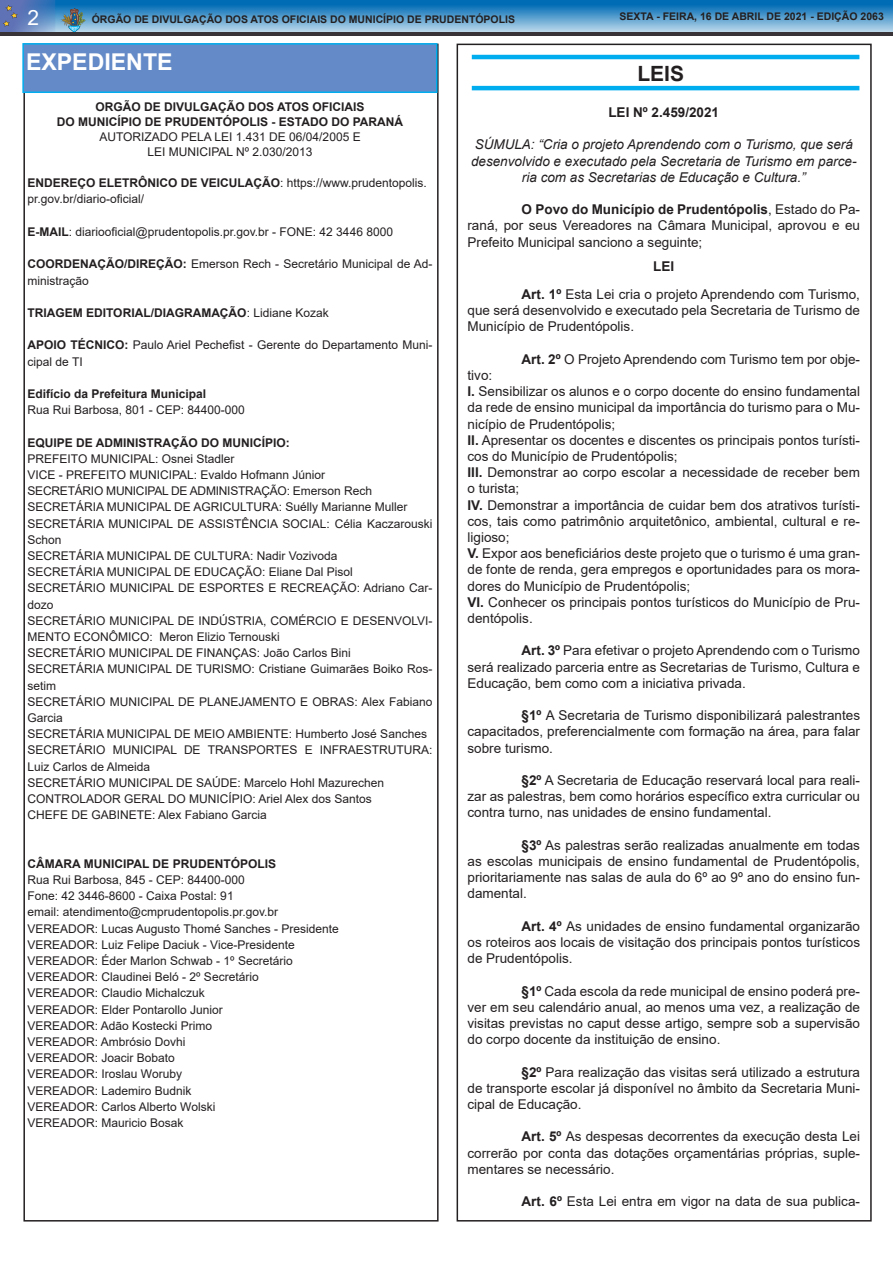
<style>
.page{position:relative;width:893px;height:1263px;background:#fff}
.page>*{position:absolute;margin:0;border:0;box-sizing:border-box;transform-origin:0 0}
.t1{font:700 23.1px "Arial";color:#fff}
.t2{font:700 21px "Arial";color:#231f20}
.t3{font:21px "Arial";color:#fff}
.t4{font:13.5px/16.2px "Arial";color:#231f20;text-align:justify}
.t5{font:italic 13.5px/16.2px "Arial";color:#231f20;text-align:center}
.t6{font:700 13.5px "Arial";color:#231f20}
.t7{font:12px/16.2px "Arial";color:#231f20}
.t8{font:700 12px "Arial";color:#231f20}
.t9{font:12px "Arial";letter-spacing:-.02em;color:#231f20}
.t10{font:700 10.5px "Arial";color:#231f20}
.s1{font-weight:700}
.s2{font-weight:400}
</style>
<div class="page">
<img style="left:56px;top:0;width:837px;height:32px">
<img style="left:0;top:0;width:56px;height:32px">
<svg style="left:3px;top:5px;width:15px;height:22px"></svg>
<svg style="left:59px;top:8px;width:27px;height:24px"></svg>
<hr style="left:0;top:32px;width:893px;height:4px;background:#383336">
<div style="left:22px;top:43px;width:415px;height:50px;background:#648bc7;border:2px solid #00aeef"></div>
<hr style="left:472px;top:86px;width:387px;height:4px;background:#00aeef">
<hr style="left:472px;top:55px;width:387px;height:4px;background:#00aeef">
<h2 class="t3" style="left:28px;top:3px;width:13px">2</h2>
<p class="t10" style="left:92px;top:12px;width:425px">ÓRGÃO DE DIVULGAÇÃO DOS ATOS OFICIAIS DO MUNICÍPIO DE PRUDENTÓPOLIS</p>
<p class="t10" style="left:620px;top:9px;width:266px">SEXTA - FEIRA, 16 DE ABRIL DE 2021 - EDIÇÃO 2063</p>
<p class="t1" style="left:26px;top:45px;width:148px">EXPEDIENTE</p>
<p class="t8" style="left:95px;top:98px;width:271px">ORGÃO DE DIVULGAÇÃO DOS ATOS OFICIAIS</p>
<p class="t8" style="left:57px;top:113px;width:348px">DO MUNICÍPIO DE PRUDENTÓPOLIS - ESTADO DO PARANÁ</p>
<p class="t7" style="left:99px;top:129px;width:263px">AUTORIZADO PELA LEI 1.431 DE 06/04/2005 E</p>
<p class="t7" style="left:147px;top:144px;width:167px">LEI MUNICIPAL Nº 2.030/2013</p>
<p class="t7" style="left:28px;top:175px;width:401px"><span class="s1">ENDEREÇO ELETRÔNICO DE VEICULAÇÃO</span>: https://www.prudentopolis. pr.gov.br/diario-oficial/</p>
<p class="t7" style="left:28px;top:223px;width:367px"><span class="s1">E-MAIL</span>: diariooficial@prudentopolis.pr.gov.br - FONE: 42 3446 8000</p>
<p class="t7" style="left:28px;top:256px;width:406px"><span class="s1">COORDENAÇÃO/DIREÇÃO:</span> Emerson Rech - Secretário Municipal de Ad&shy;ministração</p>
<p class="t8" style="left:28px;top:304px;width:303px">TRIAGEM EDITORIAL/DIAGRAMAÇÃO<span class="s2">: Lidiane Kozak</span></p>
<p class="t7" style="left:28px;top:337px;width:406px"><span class="s1">APOIO TÉCNICO:</span> Paulo Ariel Pechefist - Gerente do Departamento Muni&shy;cipal de TI</p>
<p class="t8" style="left:28px;top:385px;width:180px">Edifício da Prefeitura Municipal</p>
<p class="t7" style="left:28px;top:402px;width:219px">Rua Rui Barbosa, 801 - CEP: 84400-000</p>
<p class="t8" style="left:28px;top:434px;width:264px">EQUIPE DE ADMINISTRAÇÃO DO MUNICÍPIO:</p>
<p class="t7" style="left:28px;top:450px;width:208px">PREFEITO MUNICIPAL: Osnei Stadler</p>
<p class="t7" style="left:28px;top:466px;width:299px">VICE - PREFEITO MUNICIPAL: Evaldo Hofmann Júnior</p>
<p class="t9" style="left:28px;top:483px;width:346px">SECRETÁRIO MUNICIPAL DE ADMINISTRAÇÃO: Emerson Rech</p>
<p class="t7" style="left:28px;top:499px;width:381px">SECRETÁRIA MUNICIPAL DE AGRICULTURA: Suélly Marianne Muller</p>
<p class="t7" style="left:28px;top:515px;width:406px">SECRETÁRIA MUNICIPAL DE ASSISTÊNCIA SOCIAL: Célia Kaczarouski<br>Schon</p>
<p class="t7" style="left:28px;top:547px;width:311px">SECRETÁRIA MUNICIPAL DE CULTURA: Nadir Vozivoda</p>
<p class="t7" style="left:28px;top:564px;width:327px">SECRETÁRIA MUNICIPAL DE EDUCAÇÃO: Eliane Dal Pisol</p>
<p class="t7" style="left:28px;top:580px;width:406px">SECRETÁRIO MUNICIPAL DE ESPORTES E RECREAÇÃO: Adriano Car&shy;dozo</p>
<p class="t7" style="left:28px;top:612px;width:406px">SECRETÁRIO MUNICIPAL DE INDÚSTRIA, COMÉRCIO E DESENVOLVI-<br>MENTO ECONÔMICO: Meron Elizio Ternouski</p>
<p class="t7" style="left:28px;top:645px;width:325px">SECRETÁRIO MUNICIPAL DE FINANÇAS: João Carlos Bini</p>
<p class="t7" style="left:28px;top:661px;width:406px">SECRETÁRIA MUNICIPAL DE TURISMO: Cristiane Guimarães Boiko Ros&shy;setim</p>
<p class="t7" style="left:28px;top:693px;width:406px">SECRETÁRIO MUNICIPAL DE PLANEJAMENTO E OBRAS: Alex Fabiano<br>Garcia</p>
<p class="t7" style="left:28px;top:726px;width:401px">SECRETÁRIA MUNICIPAL DE MEIO AMBIENTE: Humberto José Sanches</p>
<p class="t7" style="left:28px;top:742px;width:406px">SECRETÁRIO MUNICIPAL DE TRANSPORTES E INFRAESTRUTURA:<br>Luiz Carlos de Almeida</p>
<p class="t7" style="left:28px;top:774px;width:358px">SECRETÁRIO MUNICIPAL DE SAÚDE: Marcelo Hohl Mazurechen</p>
<p class="t7" style="left:28px;top:790px;width:346px">CONTROLADOR GERAL DO MUNICÍPIO: Ariel Alex dos Santos</p>
<p class="t7" style="left:28px;top:807px;width:241px">CHEFE DE GABINETE: Alex Fabiano Garcia</p>
<p class="t8" style="left:28px;top:855px;width:250px">CÂMARA MUNICIPAL DE PRUDENTÓPOLIS</p>
<p class="t7" style="left:28px;top:871px;width:219px">Rua Rui Barbosa, 845 - CEP: 84400-000</p>
<p class="t7" style="left:28px;top:888px;width:208px">Fone: 42 3446-8600 - Caixa Postal: 91</p>
<p class="t7" style="left:28px;top:904px;width:252px">email: atendimento@cmprudentopolis.pr.gov.br</p>
<p class="t7" style="left:28px;top:920px;width:313px">VEREADOR: Lucas Augusto Thomé Sanches - Presidente</p>
<p class="t7" style="left:28px;top:936px;width:269px">VEREADOR: Luiz Felipe Daciuk - Vice-Presidente</p>
<p class="t7" style="left:28px;top:952px;width:267px">VEREADOR: Éder Marlon Schwab - 1º Secretário</p>
<p class="t7" style="left:28px;top:969px;width:233px">VEREADOR: Claudinei Beló - 2º Secretário</p>
<p class="t7" style="left:28px;top:985px;width:179px">VEREADOR: Claudio Michalczuk</p>
<p class="t7" style="left:28px;top:1001px;width:197px">VEREADOR: Elder Pontarollo Junior</p>
<p class="t7" style="left:28px;top:1017px;width:186px">VEREADOR: Adão Kostecki Primo</p>
<p class="t7" style="left:28px;top:1033px;width:160px">VEREADOR: Ambrósio Dovhi</p>
<p class="t7" style="left:28px;top:1050px;width:149px">VEREADOR: Joacir Bobato</p>
<p class="t7" style="left:28px;top:1066px;width:156px">VEREADOR: Iroslau Woruby</p>
<p class="t7" style="left:28px;top:1082px;width:166px">VEREADOR: Lademiro Budnik</p>
<p class="t7" style="left:28px;top:1098px;width:189px">VEREADOR: Carlos Alberto Wolski</p>
<p class="t7" style="left:28px;top:1114px;width:158px">VEREADOR: Mauricio Bosak</p>
<p class="t2" style="left:637px;top:59px;width:48px">LEIS</p>
<p class="t6" style="left:608px;top:103px;width:112px">LEI Nº 2.459/2021</p>
<p class="t5" style="left:471px;top:137px;width:387px">SÚMULA: “Cria o projeto Aprendendo com o Turismo, que será desenvolvido e executado pela Secretaria de Turismo em parce&shy;ria com as Secretarias de Educação e Cultura.”</p>
<p class="t4" style="left:467px;top:201px;width:394px;text-indent:54px"><span class="s1">O Povo do Município de Prudentópolis</span>, Estado do Pa&shy;raná, por seus Vereadores na Câmara Municipal, aprovou e eu Prefeito Municipal sanciono a seguinte;</p>
<p class="t6" style="left:653px;top:256px;width:23px">LEI</p>
<p class="t4" style="left:467px;top:286px;width:394px;text-indent:54px"><span class="s1">Art. 1º</span> Esta Lei cria o projeto Aprendendo com Turismo, que será desenvolvido e executado pela Secretaria de Turismo de Município de Prudentópolis.</p>
<p class="t4" style="left:521px;top:351px;width:340px"><span class="s1">Art. 2º</span> O Projeto Aprendendo com Turismo tem por obje-</p>
<p class="t4" style="left:467px;top:367px;width:26px">tivo:</p>
<p class="t4" style="left:467px;top:383px;width:394px"><span class="s1">I.</span> Sensibilizar os alunos e o corpo docente do ensino fundamental da rede de ensino municipal da importância do turismo para o Mu&shy;nicípio de Prudentópolis;</p>
<p class="t4" style="left:467px;top:432px;width:394px"><span class="s1">II.</span> Apresentar os docentes e discentes os principais pontos turísti&shy;cos do Município de Prudentópolis;</p>
<p class="t4" style="left:467px;top:464px;width:394px"><span class="s1">III.</span> Demonstrar ao corpo escolar a necessidade de receber bem o turista;</p>
<p class="t4" style="left:467px;top:497px;width:394px"><span class="s1">IV.</span> Demonstrar a importância de cuidar bem dos atrativos turísti&shy;cos, tais como patrimônio arquitetônico, ambiental, cultural e re&shy;ligioso;</p>
<p class="t4" style="left:467px;top:545px;width:394px"><span class="s1">V.</span> Expor aos beneficiários deste projeto que o turismo é uma gran&shy;de fonte de renda, gera empregos e oportunidades para os mora&shy;dores do Município de Prudentópolis;</p>
<p class="t4" style="left:467px;top:594px;width:394px"><span class="s1">VI.</span> Conhecer os principais pontos turísticos do Município de Pru&shy;dentópolis.</p>
<p class="t4" style="left:467px;top:642px;width:394px;text-indent:54px"><span class="s1">Art. 3º</span> Para efetivar o projeto Aprendendo com o Turismo será realizado parceria entre as Secretarias de Turismo, Cultura e Educação, bem como com a iniciativa privada.</p>
<p class="t4" style="left:467px;top:707px;width:394px;text-indent:54px"><span class="s1">§1º</span> A Secretaria de Turismo disponibilizará palestrantes capacitados, preferencialmente com formação na área, para falar sobre turismo.</p>
<p class="t4" style="left:467px;top:772px;width:394px;text-indent:54px"><span class="s1">§2º</span> A Secretaria de Educação reservará local para reali&shy;zar as palestras, bem como horários específico extra curricular ou contra turno, nas unidades de ensino fundamental.</p>
<p class="t4" style="left:467px;top:837px;width:394px;text-indent:54px"><span class="s1">§3º</span> As palestras serão realizadas anualmente em todas as escolas municipais de ensino fundamental de Prudentópolis, prioritariamente nas salas de aula do 6º ao 9º ano do ensino fun&shy;damental.</p>
<p class="t4" style="left:467px;top:918px;width:394px;text-indent:54px"><span class="s1">Art. 4º</span> As unidades de ensino fundamental organizarão os roteiros aos locais de visitação dos principais pontos turísticos de Prudentópolis.</p>
<p class="t4" style="left:467px;top:983px;width:394px;text-indent:54px"><span class="s1">§1º</span> Cada escola da rede municipal de ensino poderá pre&shy;ver em seu calendário anual, ao menos uma vez, a realização de visitas previstas no caput desse artigo, sempre sob a supervisão do corpo docente da instituição de ensino.</p>
<p class="t4" style="left:467px;top:1064px;width:394px;text-indent:54px"><span class="s1">§2º</span> Para realização das visitas será utilizado a estrutura de transporte escolar já disponível no âmbito da Secretaria Muni&shy;cipal de Educação.</p>
<p class="t4" style="left:467px;top:1128px;width:394px;text-indent:54px"><span class="s1">Art. 5º</span> As despesas decorrentes da execução desta Lei correrão por conta das dotações orçamentárias próprias, suple&shy;mentares se necessário.</p>
<p class="t4" style="left:521px;top:1193px;width:340px"><span class="s1">Art. 6º</span> Esta Lei entra em vigor na data de sua publica-</p>
</div>
